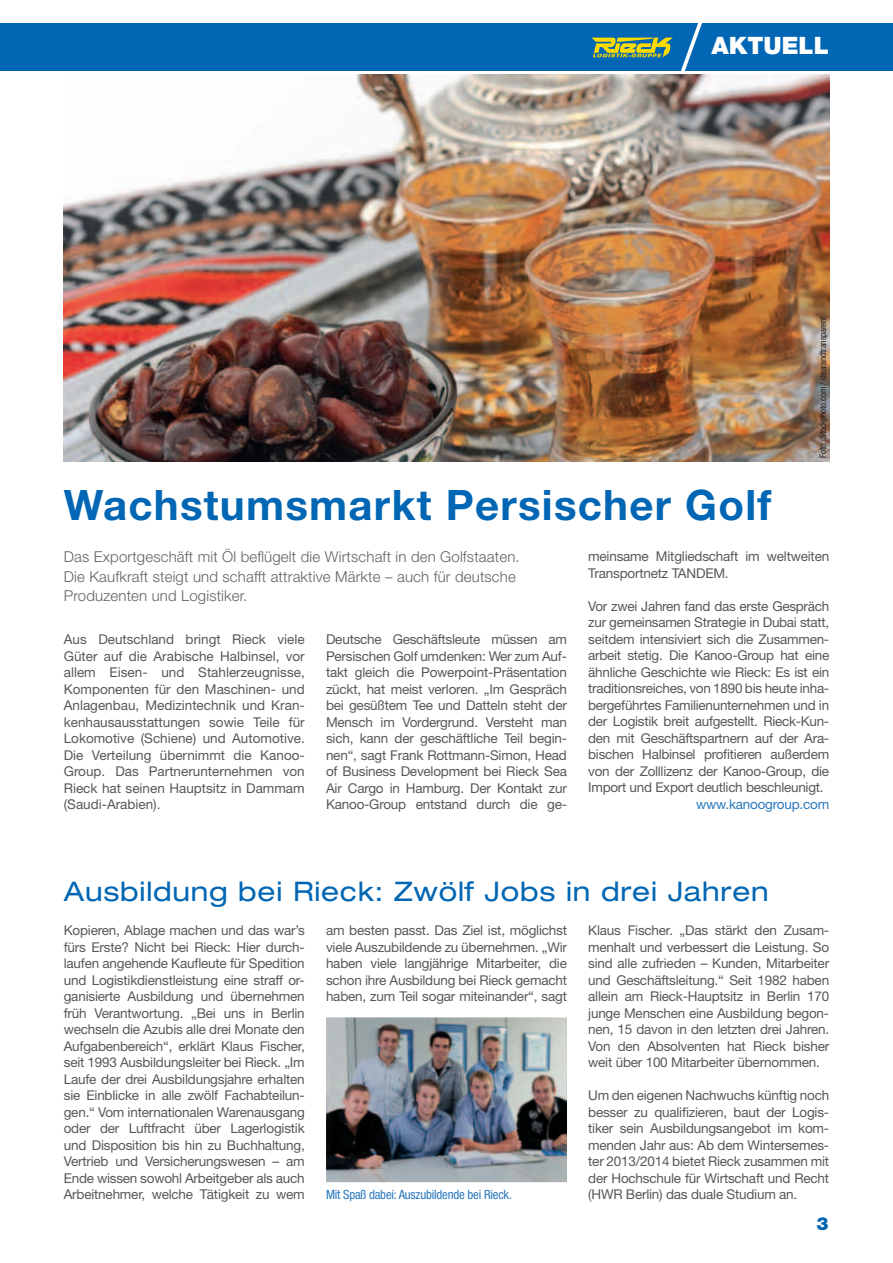
<style>
.page{position:relative;width:893px;height:1263px;background:#fff}
.page>*{position:absolute;margin:0;border:0;box-sizing:border-box;transform-origin:0 0}
.t1{font:700 42px "Helvetica Neue LT Std";letter-spacing:.03em;color:#0166b3}
.t2{font:expanded 27px "Helvetica Neue LT Std";letter-spacing:.03em;color:#0166b3}
.t3{font:900 24px "Helvetica Neue LT Std";color:#fff}
.t4{font:900 18px "Helvetica Neue LT Std";color:#0166b3}
.t5{font:300 15px/19.5px "Helvetica Neue LT Std";letter-spacing:.01em;color:#636366}
.t6{font:13.5px/16.5px "Helvetica Neue LT Std";letter-spacing:-.015em;color:#57585a;text-align:justify}
.t7{font:13.5px "Helvetica Neue LT Std";letter-spacing:-.015em;color:#2b79be}
.t8{font:condensed 12.75px "Helvetica Neue LT Std";letter-spacing:-.015em;color:#2b79be}
.t9{font:condensed 9px "Helvetica Neue LT Std";letter-spacing:-.015em;color:#231f20}
</style>
<div class="page">
<img style="left:64px;top:75px;width:765px;height:386px">
<div style="left:0;top:23px;width:893px;height:47px;background:#0166b3"></div>
<svg style="left:592px;top:38px;width:81px;height:19px"></svg>
<svg style="left:681px;top:23px;width:23px;height:48px"></svg>
<img style="left:326px;top:1017px;width:241px;height:165px">
<h3 class="t3" style="left:711px;top:31px;width:119px">AKTUELL</h3>
<h1 class="t1" style="left:64px;top:479px;width:709px">Wachstumsmarkt Persischer Golf</h1>
<p class="t9" style="left:818px;top:458px;width:143px;rotate:-90deg">Foto: iStockphoto.com / clearandtransparent</p>
<p class="t5" style="left:64px;top:547px;width:457px">Das Exportgeschäft mit Öl beflügelt die Wirtschaft in den Golfstaaten.<br>Die Kaufkraft steigt und schafft attraktive Märkte – auch für deutsche<br>Produzenten und Logistiker.</p>
<p class="t6" style="left:64px;top:631px;width:242px">Aus Deutschland bringt Rieck viele Güter auf die Arabische Halbinsel, vor allem Eisen- und Stahlerzeugnisse, Komponenten für den Maschinen- und Anlagenbau, Medizintechnik und Kran&shy;kenhausausstattungen sowie Teile für Lokomotive (Schiene) und Automotive.<br>Die Verteilung übernimmt die Kanoo-Group. Das Partnerunternehmen von Rieck hat seinen Hauptsitz in Dammam (Saudi-Arabien).</p>
<p class="t6" style="left:326px;top:631px;width:242px">Deutsche Geschäftsleute müssen am Persischen Golf umdenken: Wer zum Auf&shy;takt gleich die Powerpoint-Präsentation zückt, hat meist verloren. „Im Gespräch bei gesüßtem Tee und Datteln steht der Mensch im Vordergrund. Versteht man sich, kann der geschäftliche Teil begin&shy;nen“, sagt Frank Rottmann-Simon, Head of Business Development bei Rieck Sea Air Cargo in Hamburg. Der Kontakt zur Kanoo-Group entstand durch die ge-</p>
<p class="t6" style="left:588px;top:548px;width:242px">meinsame Mitgliedschaft im weltweiten<br>Transportnetz TANDEM.</p>
<p class="t6" style="left:588px;top:597px;width:242px">Vor zwei Jahren fand das erste Gespräch zur gemeinsamen Strategie in Dubai statt, seitdem intensiviert sich die Zusammen&shy;arbeit stetig. Die Kanoo-Group hat eine ähnliche Geschichte wie Rieck: Es ist ein traditionsreiches, von 1890 bis heute inha&shy;bergeführtes Familienunternehmen und in der Logistik breit aufgestellt. Rieck-Kun&shy;den mit Geschäftspartnern auf der Ara&shy;bischen Halbinsel profitieren außerdem von der Zolllizenz der Kanoo-Group, die Import und Export deutlich beschleunigt.</p>
<p class="t7" style="left:696px;top:796px;width:135px">www.kanoogroup.com</p>
<h2 class="t2" style="left:64px;top:874px;width:706px">Ausbildung bei Rieck: Zwölf Jobs in drei Jahren</h2>
<p class="t6" style="left:64px;top:922px;width:242px">Kopieren, Ablage machen und das war’s fürs Erste? Nicht bei Rieck: Hier durch&shy;laufen angehende Kaufleute für Spedition und Logistikdienstleistung eine straff or&shy;ganisierte Ausbildung und übernehmen früh Verantwortung. „Bei uns in Berlin wechseln die Azubis alle drei Monate den Aufgabenbereich“, erklärt Klaus Fischer, seit 1993 Ausbildungsleiter bei Rieck. „Im Laufe der drei Ausbildungsjahre erhalten sie Einblicke in alle zwölf Fachabteilun&shy;gen.“ Vom internationalen Warenausgang oder der Luftfracht über Lagerlogistik und Disposition bis hin zu Buchhaltung, Vertrieb und Versicherungswesen – am Ende wissen sowohl Arbeitgeber als auch Arbeitnehmer, welche Tätigkeit zu wem</p>
<p class="t6" style="left:326px;top:922px;width:242px">am besten passt. Das Ziel ist, möglichst viele Auszubildende zu übernehmen. „Wir haben viele langjährige Mitarbeiter, die schon ihre Ausbildung bei Rieck gemacht haben, zum Teil sogar miteinander“, sagt</p>
<p class="t8" style="left:326px;top:1187px;width:188px">Mit Spaß dabei: Auszubildende bei Rieck.</p>
<p class="t6" style="left:588px;top:922px;width:242px">Klaus Fischer. „Das stärkt den Zusam&shy;menhalt und verbessert die Leistung. So sind alle zufrieden – Kunden, Mitarbeiter und Geschäftsleitung.“ Seit 1982 haben allein am Rieck-Hauptsitz in Berlin 170 junge Menschen eine Ausbildung begon&shy;nen, 15 davon in den letzten drei Jahren.<br>Von den Absolventen hat Rieck bisher weit über 100 Mitarbeiter übernommen.</p>
<p class="t6" style="left:588px;top:1087px;width:242px">Um den eigenen Nachwuchs künftig noch besser zu qualifizieren, baut der Logis&shy;tiker sein Ausbildungsangebot im kom&shy;menden Jahr aus: Ab dem Wintersemes&shy;ter 2013/2014 bietet Rieck zusammen mit der Hochschule für Wirtschaft und Recht (HWR Berlin) das duale Studium an.</p>
<h3 class="t4" style="left:816px;top:1213px;width:14px">3</h3>
</div>
